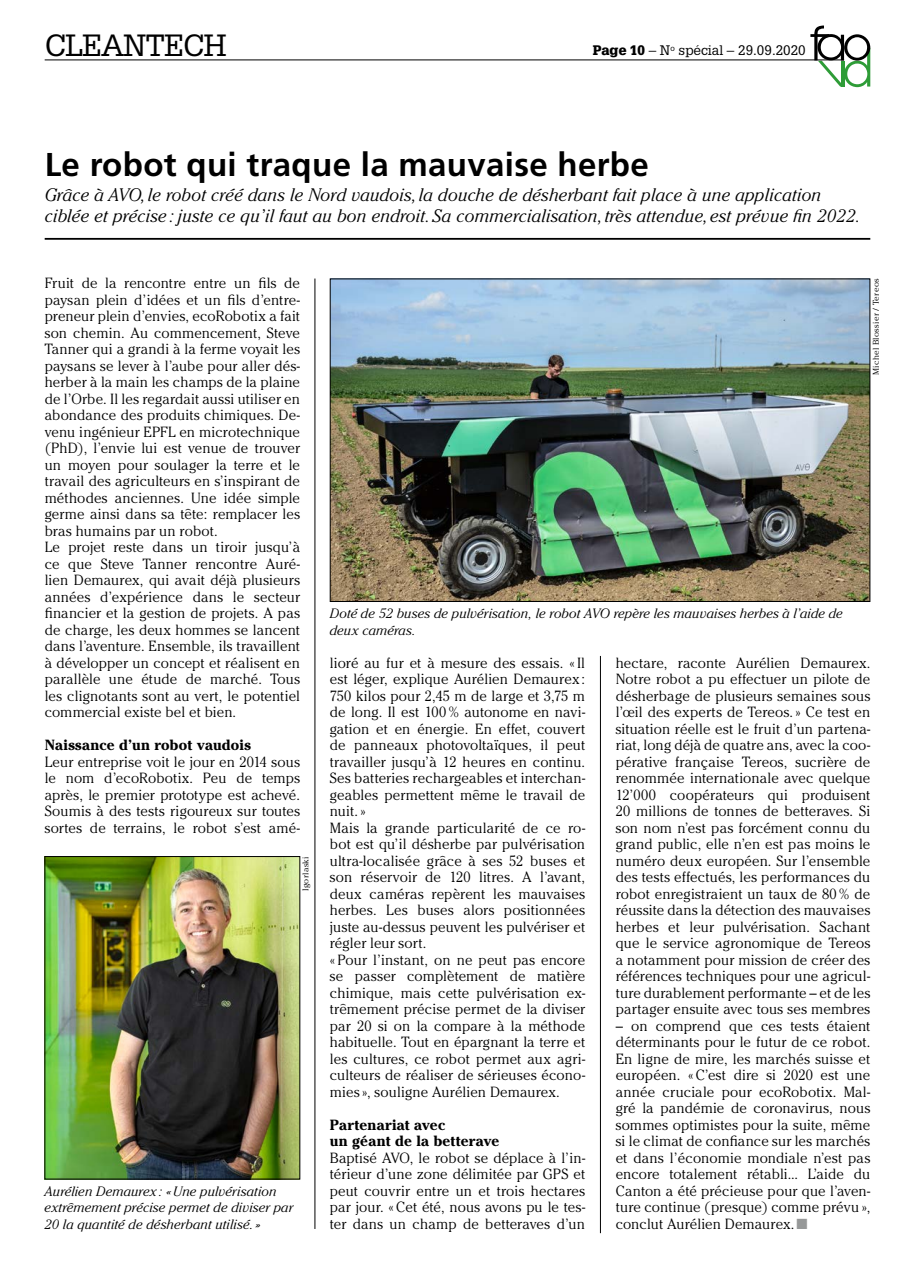
<style>
.page{position:relative;width:915px;height:1263px;background:#fff}
.page>*{position:absolute;margin:0;border:0;box-sizing:border-box;transform-origin:0 0}
.t1{font:700 33px "Frutiger";letter-spacing:.01em;color:#000}
.t2{font:30px "Glypha";letter-spacing:-.04em;color:#000}
.t3{font:italic 300 18px/21px "Cheltenham";letter-spacing:.01em;color:#000}
.t4{font:300 14.7px/16.5px "Cheltenham";letter-spacing:.01em;color:#000;text-align:justify}
.t5{font:700 14.7px/16.5px "Cheltenham";letter-spacing:.01em;color:#000}
.t6{font:italic 300 13.5px/16.5px "Cheltenham";letter-spacing:.005em;color:#000}
.t7{font:13.5px "Glypha";color:#000}
.t8{font:300 8.25px "Cheltenham";letter-spacing:.035em;color:#000;scale:1.08 1}
.s1{font-weight:900}
.s2{color:#969898}
</style>
<div class="page">
<svg style="left:810px;top:26px;width:60px;height:61px"></svg>
<hr style="left:45px;top:60px;width:798px;height:1px;background:#000">
<hr style="left:314px;top:279px;width:1px;height:950px;background:#000">
<hr style="left:600px;top:656px;width:1px;height:577px;background:#000">
<hr style="left:45px;top:238px;width:825px;height:2px;background:#000">
<img style="left:46px;top:858px;width:252px;height:319px">
<div style="left:44px;top:856px;width:256px;height:323px;border:1px solid #000"></div>
<img style="left:332px;top:281px;width:536px;height:319px">
<h2 class="t2" style="left:45px;top:27px;width:184px">CLEANTECH</h2>
<p class="t7" style="left:592px;top:42px;width:214px"><span class="s1">Page 10</span> – N<sup>o</sup> spécial – 29.09.2020</p>
<h1 class="t1" style="left:45px;top:145px;width:605px">Le robot qui traque la mauvaise herbe</h1>
<p class="t3" style="left:45px;top:185px;width:817px">Grâce à AVO, le robot créé dans le Nord vaudois, la douche de désherbant fait place à une application ciblée et précise : juste ce qu’il faut au bon endroit. Sa commercialisation, très attendue, est prévue fin 2022.</p>
<p class="t4" style="left:45px;top:275px;width:257px;text-align:left">Fruit de la rencontre entre un fils de paysan plein d’idées et un fils d’entre&shy;preneur plein d’envies, ecoRobotix a fait son chemin. Au commencement, Steve Tanner qui a grandi à la ferme voyait les paysans se lever à l’aube pour aller dés&shy;herber à la main les champs de la plaine de l’Orbe. Il les regardait aussi utiliser en abondance des produits chimiques. De&shy;venu ingénieur EPFL en microtechnique (PhD), l’envie lui est venue de trouver un moyen pour soulager la terre et le travail des agriculteurs en s’inspirant de méthodes anciennes. Une idée simple germe ainsi dans sa tête: remplacer les bras humains par un robot.<br>Le projet reste dans un tiroir jusqu’à ce que Steve Tanner rencontre Auré&shy;lien Demaurex, qui avait déjà plusieurs années d’expérience dans le secteur financier et la gestion de projets. A pas de charge, les deux hommes se lancent dans l’aventure. Ensemble, ils travaillent à développer un concept et réalisent en parallèle une étude de marché. Tous les clignotants sont au vert, le potentiel commercial existe bel et bien.</p>
<p class="t5" style="left:45px;top:737px;width:207px">Naissance d’un robot vaudois</p>
<p class="t4" style="left:45px;top:753px;width:257px">Leur entreprise voit le jour en 2014 sous le nom d’ecoRobotix. Peu de temps après, le premier prototype est achevé.<br>Soumis à des tests rigoureux sur toutes sortes de terrains, le robot s’est amé-</p>
<p class="t8" style="left:301px;top:891px;width:34px;rotate:-90deg">Igorlaski</p>
<p class="t6" style="left:44px;top:1183px;width:250px">Aurélien Demaurex: «Une pulvérisation extrêmement précise permet de diviser par<br>20 la quantité de désherbant utilisé.»</p>
<p class="t8" style="left:870px;top:375px;width:91px;rotate:-90deg">Michel Blossier / Tereos</p>
<p class="t6" style="left:330px;top:605px;width:514px">Doté de 52 buses de pulvérisation, le robot AVO repère les mauvaises herbes à l’aide de deux caméras.</p>
<p class="t4" style="left:615px;top:654px;width:256px">hectare, raconte Aurélien Demaurex.<br>Notre robot a pu effectuer un pilote de désherbage de plusieurs semaines sous l’œil des experts de Tereos.» Ce test en situation réelle est le fruit d’un partena&shy;riat, long déjà de quatre ans, avec la coo&shy;pérative française Tereos, sucrière de renommée internationale avec quelque 12’000 coopérateurs qui produisent 20 millions de tonnes de betteraves. Si son nom n’est pas forcément connu du grand public, elle n’en est pas moins le numéro deux européen. Sur l’ensemble des tests effectués, les performances du robot enregistraient un taux de 80% de réussite dans la détection des mauvaises herbes et leur pulvérisation. Sachant que le service agronomique de Tereos a notamment pour mission de créer des références techniques pour une agricul&shy;ture durablement performante – et de les partager ensuite avec tous ses membres</p>
<p class="t4" style="left:615px;top:1017px;width:256px">– on comprend que ces tests étaient déterminants pour le futur de ce robot.<br>En ligne de mire, les marchés suisse et européen. «C’est dire si 2020 est une année cruciale pour ecoRobotix. Mal&shy;gré la pandémie de coronavirus, nous sommes optimistes pour la suite, même si le climat de confiance sur les marchés et dans l’économie mondiale n’est pas encore totalement rétabli... L’aide du Canton a été précieuse pour que l’aven&shy;ture continue (presque) comme prévu », conclut Aurélien Demaurex.<span class="s2">■</span></p>
<p class="t4" style="left:330px;top:654px;width:257px;text-align:left">lioré au fur et à mesure des essais. «Il est léger, explique Aurélien Demaurex :<br>750 kilos pour 2,45 m de large et 3,75 m de long. Il est 100% autonome en navi&shy;gation et en énergie. En effet, couvert de panneaux photovoltaïques, il peut travailler jusqu’à 12 heures en continu.<br>Ses batteries rechargeables et interchan&shy;geables permettent même le travail de nuit.»<br>Mais la grande particularité de ce ro&shy;bot est qu’il désherbe par pulvérisation ultra-localisée grâce à ses 52 buses et son réservoir de 120 litres. A l’avant, deux caméras repèrent les mauvaises herbes. Les buses alors positionnées juste au-dessus peuvent les pulvériser et régler leur sort.<br>« Pour l’instant, on ne peut pas encore se passer complètement de matière chimique, mais cette pulvérisation ex&shy;trêmement précise permet de la diviser par 20 si on la compare à la méthode habituelle. Tout en épargnant la terre et les cultures, ce robot permet aux agri&shy;culteurs de réaliser de sérieuses écono&shy;mies», souligne Aurélien Demaurex.</p>
<p class="t5" style="left:330px;top:1116px;width:171px">Partenariat avec<br>un géant de la betterave</p>
<p class="t4" style="left:330px;top:1149px;width:257px">Baptisé AVO, le robot se déplace à l’in&shy;térieur d’une zone délimitée par GPS et peut couvrir entre un et trois hectares par jour. «Cet été, nous avons pu le tes&shy;ter dans un champ de betteraves d’un</p>
</div>
